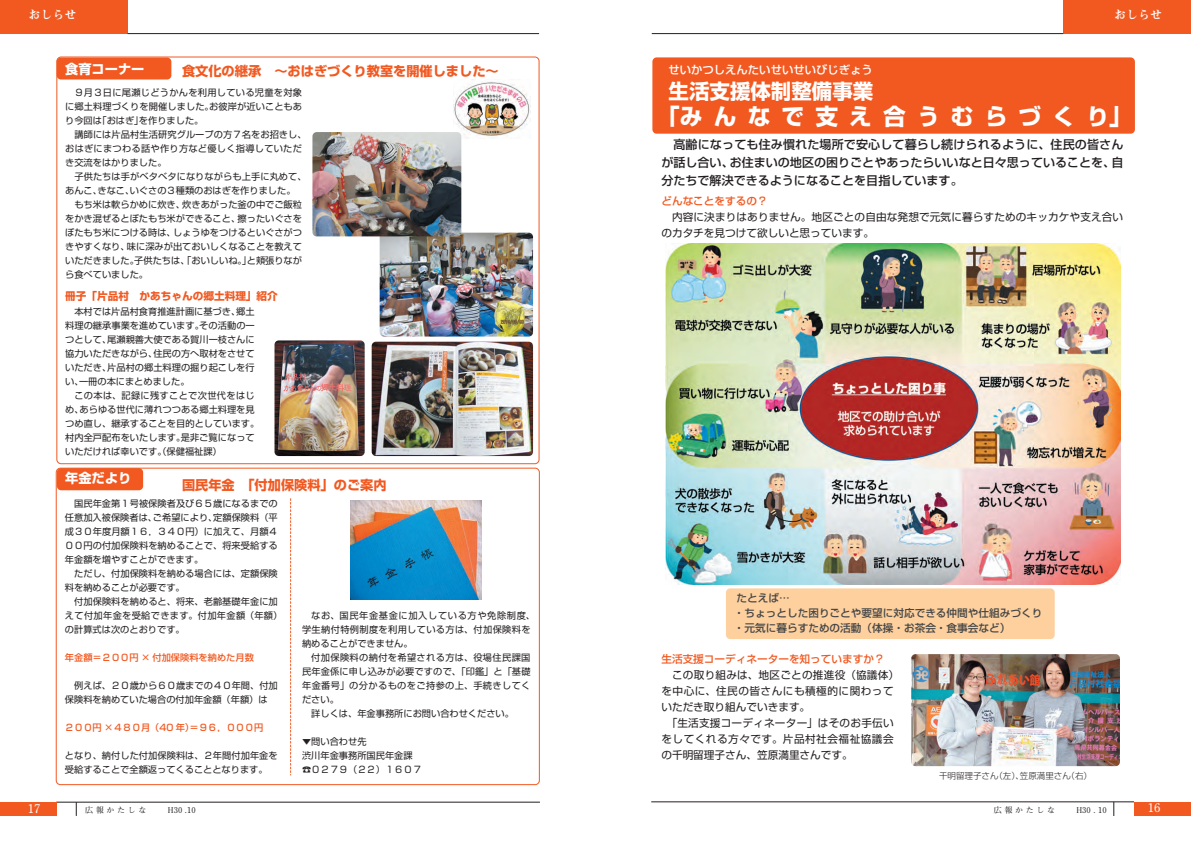
<style>
.page{position:relative;width:1191px;height:842px;background:#fff}
.page>*{position:absolute;margin:0;border:0;box-sizing:border-box;transform-origin:0 0}
.t1{font:700 22.7px "Shin Go Pro";letter-spacing:.495em;color:#fff}
.t2{font:700 20.5px "Shin Go Pro";color:#fff}
.t3{font:700 13.2px "Shin Go Pro";color:#f15921}
.t4{font:700 13.2px "Shin Go Pro";color:#fff}
.t5{font:500 12px/18px "Shin Go Pro";color:#231f20;text-align:justify}
.t6{font:12px "Midashi Min Pro MA31";color:#fff}
.t7{font:700 12px "Futo Min A101 Pro";color:#fff}
.t8{font:500 11.3px "Shin Go Pro";color:#fff}
.t9{font:10.6px/16px "Shin Go Pro";letter-spacing:.01em;color:#231f20}
.t10{font:500 10.6px/15px "Shin Go Pro";color:#454647}
.t11{font:500 10.6px "Shin Go Pro";color:#f15921}
.t12{font:700 10.6px "Shin Go Pro";color:#f15921}
.t13{font:9.2px/14px "Shin Go Pro";letter-spacing:.005em;color:#231f20}
.t14{font:9.2px/14px "Shin Go Pro";letter-spacing:.04em;color:#231f20}
.t15{font:500 9.2px "Shin Go Pro";color:#f15921}
.t16{font:300 8.5px "Shin Go Pro";color:#231f20}
.t17{font:700 8px "Futo Min A101 Pro";color:#231f20}
</style>
<div class="page">
<hr style="left:651px;top:802px;width:483px;height:1px;background:#231f20">
<div style="left:1134px;top:802px;width:57px;height:14px;background:#f15921"></div>
<svg style="left:1113px;top:802px;width:1px;height:14px"></svg>
<div style="left:1063px;top:0;width:128px;height:34px;background:#f15921"></div>
<img style="left:453px;top:81px;width:78px;height:57px">
<div style="left:57px;top:468px;width:86px;height:22px;background:#f15921;border-radius:4px"></div>
<div style="left:726px;top:588px;width:328px;height:51px;background:#fdd09e;border-radius:4px"></div>
<div style="left:57px;top:58px;width:114px;height:21px;background:#f15921;border-radius:4px"></div>
<hr style="left:56px;top:802px;width:484px;height:1px;background:#231f20">
<div style="left:0;top:802px;width:57px;height:14px;background:#f15921"></div>
<svg style="left:76px;top:802px;width:1px;height:14px"></svg>
<div style="left:0;top:0;width:127px;height:34px;background:#f15921"></div>
<hr style="left:652px;top:33px;width:411px;height:1px;background:#231f20">
<hr style="left:128px;top:33px;width:411px;height:1px;background:#231f20">
<svg style="left:290px;top:499px;width:1px;height:276px"></svg>
<img style="left:665px;top:244px;width:455px;height:340px">
<div style="left:652px;top:57px;width:483px;height:77px;background:#f15921;border-radius:4px"></div>
<div style="left:56px;top:468px;width:484px;height:317px;border:1px solid #f15921;border-radius:4px"></div>
<img style="left:351px;top:501px;width:131px;height:98px">
<img style="left:380px;top:233px;width:153px;height:104px">
<img style="left:312px;top:132px;width:149px;height:104px">
<img style="left:274px;top:340px;width:91px;height:116px">
<img style="left:372px;top:342px;width:161px;height:114px">
<img style="left:911px;top:654px;width:209px;height:112px">
<h3 class="t6" style="left:29px;top:5px;width:50px">おしらせ</h3>
<h3 class="t4" style="left:65px;top:58px;width:81px">食育コーナー</h3>
<h3 class="t3" style="left:182px;top:60px;width:318px">食文化の継承　～おはぎづくり教室を開催しました～</h3>
<p class="t13" style="left:65px;top:85px;width:243px">　９月３日に尾瀬じどうかんを利用している児童を対象に郷土料理づくりを開催しました。お彼岸が近いこともあり今回は「おはぎ」を作りました。　<br>　講師には片品村生活研究グループの方７名をお招きし、おはぎにまつわる話や作り方など優しく指導していただき交流をはかりました。<br>　子供たちは手がベタベタになりながらも上手に丸めて、あんこ、きなこ、いぐさの３種類のおはぎを作りました。　もち米は軟らかめに炊き、炊きあがった釜の中でご飯粒をかき混ぜるとぼたもち米ができること、擦ったいぐさをぼたもち米につける時は、しょうゆをつけるといぐさがつきやすくなり、味に深みが出ておいしくなることを教えていただきました。子供たちは、「おいしいね。」と頬張りながら食べていました。</p>
<p class="t12" style="left:65px;top:288px;width:214px">冊子「片品村　かあちゃんの郷土料理」紹介</p>
<p class="t13" style="left:65px;top:304px;width:196px">　本村では片品村食育推進計画に基づき、郷土料理の継承事業を進めています。その活動の一つとして、尾瀬親善大使である賀川一枝さんに協力いただきながら、住民の方へ取材をさせていただき、片品村の郷土料理の掘り起こしを行い、一冊の本にまとめました。<br>　この本は、記録に残すことで次世代をはじめ、あらゆる世代に薄れつつある郷土料理を見つめ直し、継承することを目的としています。村内全戸配布をいたします。是非ご覧になっていただければ幸いです。（保健福祉課）</p>
<h3 class="t4" style="left:65px;top:468px;width:67px">年金だより</h3>
<h3 class="t3" style="left:182px;top:475px;width:206px">国民年金　「付加保険料」のご案内</h3>
<p class="t13" style="left:65px;top:495px;width:219px">　国民年金第１号被保険者及び６５歳になるまでの任意加入被保険者は、ご希望により、定額保険料（平成３０年度月額１６，３４０円）に加えて、月額４<br>００円の付加保険料を納めることで、将来受給する年金額を増やすことができます。<br>　ただし、付加保険料を納める場合には、定額保険料を納めることが必要です。<br>　付加保険料を納めると、将来、老齢基礎年金に加えて付加年金を受給できます。付加年金額（年額）の計算式は次のとおりです。</p>
<p class="t15" style="left:65px;top:650px;width:190px">年金額＝２００円 × 付加保険料を納めた月数</p>
<p class="t13" style="left:65px;top:677px;width:214px">　例えば、２０歳から６０歳までの４０年間、付加保険料を納めていた場合の付加年金額（年額）は</p>
<p class="t15" style="left:65px;top:720px;width:200px">２００円 ×４８０月（40 年）＝９６，０００円</p>
<p class="t13" style="left:65px;top:747px;width:214px">となり、納付した付加保険料は、２年間付加年金を受給することで全額返ってくることとなります。</p>
<h3 class="t7" style="left:28px;top:799px;width:14px">17</h3>
<p class="t17" style="left:85px;top:804px;width:63px">広 報 か た し な</p>
<p class="t17" style="left:168px;top:804px;width:29px">H30 .10</p>
<p class="t14" style="left:302px;top:607px;width:235px">　なお、国民年金基金に加入している方や免除制度、学生納付特例制度を利用している方は、付加保険料を納めることができません。<br>　付加保険料の納付を希望される方は、役場住民課国民年金係に申し込みが必要ですので、「印鑑」と「基礎年金番号」の分かるものをご持参の上、手続きしてください。<br>　詳しくは、年金事務所にお問い合わせください。</p>
<p class="t13" style="left:302px;top:733px;width:121px">▼問い合わせ先<br>渋川年金事務所国民年金課☎０２７９（２２）１６０７</p>
<h3 class="t6" style="left:1114px;top:5px;width:49px">おしらせ</h3>
<p class="t8" style="left:668px;top:60px;width:206px">せいかつしえんたいせいせいびじぎょう</p>
<h1 class="t1" style="left:657px;top:98px;width:476px">「みんなで支え合うむらづくり」</h1>
<h2 class="t2" style="left:668px;top:75px;width:206px">生活支援体制整備事業</h2>
<h3 class="t5" style="left:661px;top:134px;width:463px">　高齢になっても住み慣れた場所で安心して暮らし続けられるように、住民の皆さんが話し合い、お住まいの地区の困りごとやあったらいいなと日々思っていることを、自分たちで解決できるようになることを目指しています。</h3>
<p class="t11" style="left:661px;top:192px;width:108px">どんなことをするの？</p>
<p class="t9" style="left:661px;top:208px;width:463px">　内容に決まりはありません。地区ごとの自由な発想で元気に暮らすためのキッカケや支え合いのカタチを見つけて欲しいと思っています。</p>
<p class="t10" style="left:734px;top:589px;width:310px">たとえば…<br>・ちょっとした困りごとや要望に対応できる仲間や仕組みづくり・元気に暮らすための活動（体操・お茶会・食事会など）</p>
<p class="t11" style="left:661px;top:650px;width:225px">生活支援コーディネーターを知っていますか？</p>
<p class="t9" style="left:661px;top:666px;width:239px">　この取り組みは、地区ごとの推進役（協議体）を中心に、住民の皆さんにも積極的に関わっていただき取り組んでいきます。<br>　「生活支援コーディネーター」はそのお手伝いをしてくれる方々です。片品村社会福祉協議会の千明留理子さん、笠原満里さんです。</p>
<p class="t16" style="left:939px;top:769px;width:155px">千明留理子さん（左）、笠原満里さん（右）</p>
<p class="t17" style="left:993px;top:803px;width:63px">広 報 か た し な</p>
<p class="t17" style="left:1076px;top:803px;width:32px">H30 . 10</p>
<h3 class="t7" style="left:1147px;top:798px;width:14px">16</h3>
</div>
